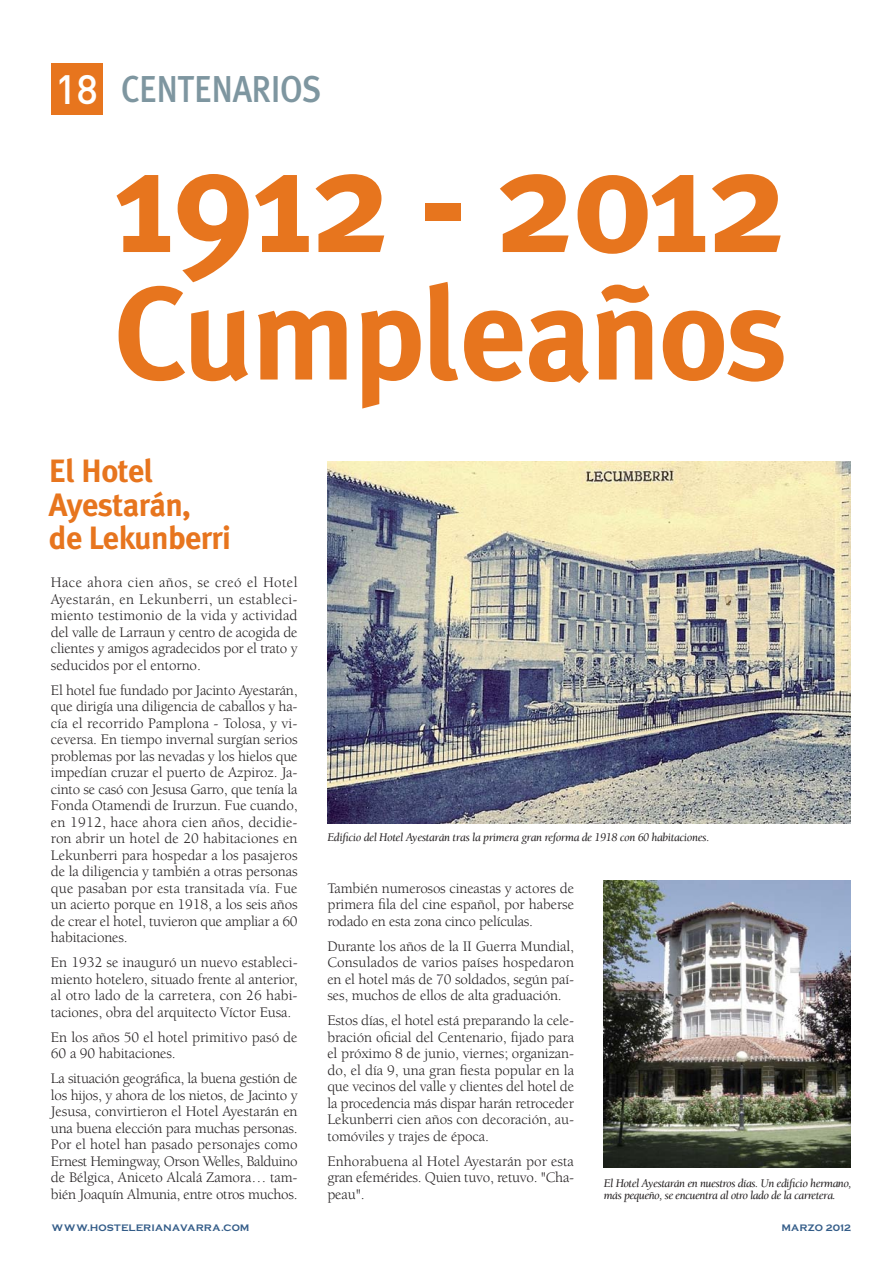
<style>
.page{position:relative;width:893px;height:1263px;background:#fff}
.page>*{position:absolute;margin:0;border:0;box-sizing:border-box;transform-origin:0 0}
.t1{font:700 147.45px "Meta Plus";letter-spacing:-.02em;color:#e7751e}
.t2{font:700 132px "Meta Plus";letter-spacing:-.02em;color:#e7751e}
.t3{font:500 37.5px "Meta Plus";letter-spacing:-.02em;color:#7e96a0;scale:.9 1}
.t4{font:700 32.25px/33.3px "Meta Plus";letter-spacing:-.02em;color:#e7751e}
.t5{font:15px/16.5px "Berkeley";letter-spacing:-.01em;color:#231f20;text-align:justify}
.t6{font:italic 12px/12px "Berkeley";letter-spacing:-.04em;color:#231f20}
.t7{font:9.75px "C Plate Bld";letter-spacing:.025em;color:#335c88}
.s1{font-family:"DIN";font-size:40.5px;color:#fff}
</style>
<div class="page">
<div style="left:51px;top:64px;width:51px;height:51px;background:#e7751e"></div>
<img style="left:327px;top:461px;width:523px;height:363px">
<img style="left:604px;top:880px;width:246px;height:287px">
<h3 class="t3" style="left:55px;top:67px;width:297px"><span class="s1">18</span> CENTENARIOS</h3>
<h1 class="t1" style="left:115px;top:111px;width:674px">1912 - 2012</h1>
<h2 class="t2" style="left:114px;top:253px;width:675px">Cumpleaños</h2>
<h3 class="t4" style="left:49px;top:454px;width:184px">El Hotel<br>Ayestarán, de Lekunberri</h3>
<p class="t5" style="left:51px;top:575px;width:248px">Hace ahora cien años, se creó el Hotel Ayestarán, en Lekunberri, un estableci&shy;miento testimonio de la vida y actividad del valle de Larraun y centro de acogida de clientes y amigos agradecidos por el trato y seducidos por el entorno.</p>
<p class="t5" style="left:51px;top:683px;width:248px">El hotel fue fundado por Jacinto Ayestarán, que dirigía una diligencia de caballos y ha&shy;cía el recorrido Pamplona - Tolosa, y vi&shy;ceversa. En tiempo invernal surgían serios problemas por las nevadas y los hielos que impedían cruzar el puerto de Azpiroz. Ja&shy;cinto se casó con Jesusa Garro, que tenía la Fonda Otamendi de Irurzun. Fue cuando, en 1912, hace ahora cien años, decidie&shy;ron abrir un hotel de 20 habitaciones en Lekunberri para hospedar a los pasajeros de la diligencia y también a otras personas que pasaban por esta transitada vía. Fue un acierto porque en 1918, a los seis años de crear el hotel, tuvieron que ampliar a 60 habitaciones.</p>
<p class="t5" style="left:51px;top:955px;width:248px">En 1932 se inauguró un nuevo estableci&shy;miento hotelero, situado frente al anterior, al otro lado de la carretera, con 26 habi&shy;taciones, obra del arquitecto Víctor Eusa.</p>
<p class="t5" style="left:51px;top:1030px;width:248px">En los años 50 el hotel primitivo pasó de<br>60 a 90 habitaciones.</p>
<p class="t5" style="left:51px;top:1071px;width:248px">La situación geográfica, la buena gestión de los hijos, y ahora de los nietos, de Jacinto y Jesusa, convirtieron el Hotel Ayestarán en una buena elección para muchas personas.<br>Por el hotel han pasado personajes como Ernest Hemingway, Orson Welles, Balduino de Bélgica, Aniceto Alcalá Zamora… tam&shy;bién Joaquín Almunia, entre otros muchos.</p>
<p class="t6" style="left:327px;top:832px;width:383px">Edificio del Hotel Ayestarán tras la primera gran reforma de 1918 con 60 habitaciones.</p>
<p class="t5" style="left:327px;top:881px;width:248px">También numerosos cineastas y actores de primera fila del cine español, por haberse rodado en esta zona cinco películas.</p>
<p class="t5" style="left:327px;top:939px;width:248px">Durante los años de la II Guerra Mundial, Consulados de varios países hospedaron en el hotel más de 70 soldados, según paí&shy;ses, muchos de ellos de alta graduación.</p>
<p class="t5" style="left:327px;top:1014px;width:248px">Estos días, el hotel está preparando la cele&shy;bración oficial del Centenario, fijado para el próximo 8 de junio, viernes; organizan&shy;do, el día 9, una gran fiesta popular en la que vecinos del valle y clientes del hotel de la procedencia más dispar harán retroceder Lekunberri cien años con decoración, au&shy;tomóviles y trajes de época.</p>
<p class="t5" style="left:327px;top:1154px;width:248px">Enhorabuena al Hotel Ayestarán por esta gran efemérides. Quien tuvo, retuvo. "Cha&shy;peau".</p>
<p class="t6" style="left:604px;top:1178px;width:249px">El Hotel Ayestarán en nuestros días. Un edificio hermano, más pequeño, se encuentra al otro lado de la carretera.</p>
<p class="t7" style="left:52px;top:1222px;width:199px">WWW.HOSTELERIANAVARRA.COM</p>
<p class="t7" style="left:782px;top:1222px;width:71px">MARZO 2012</p>
</div>
